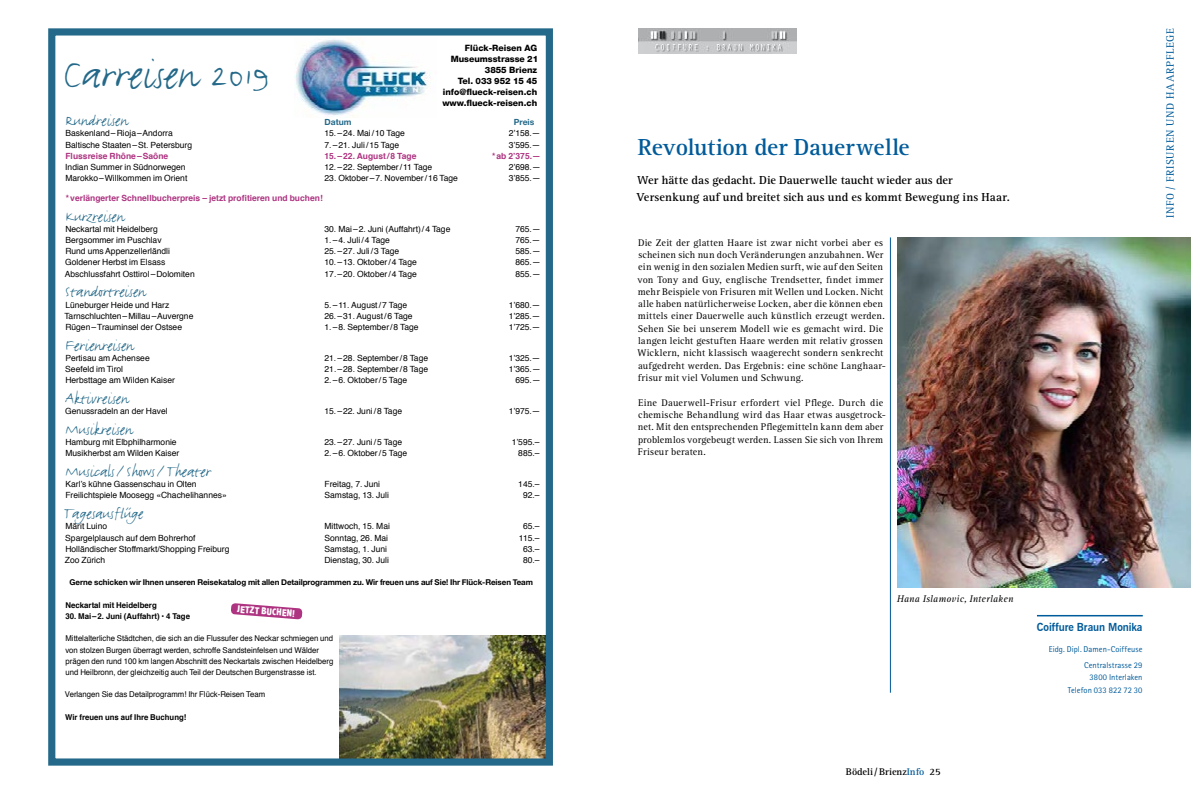
<style>
.page{position:relative;width:1191px;height:794px;background:#fff}
.page>*{position:absolute;margin:0;border:0;box-sizing:border-box;transform-origin:0 0}
.t1{font:47px "FF Justlefthand";color:#246989}
.t2{font:700 24px "Rotis Serif";letter-spacing:-.01em;color:#005b9a}
.t3{font:18px "FF Justlefthand";color:#246989}
.t4{font:700 12px/16.4px "Rotis Serif";letter-spacing:.005em;color:#000}
.t5{font:11px "Rotis Serif";letter-spacing:.055em;color:#005b9a}
.t6{font:700 11px "News Gothic BT";letter-spacing:-.005em;color:#005b9a}
.t7{font:10px/12.3px "Rotis Serif";letter-spacing:.02em;color:#000}
.t8{font:italic 10px "Rotis Serif";letter-spacing:.02em;color:#000}
.t9{font:700 10px "Rotis Serif";color:#000}
.t10{font:800 condensed 10px "Abadi";color:#fff}
.t11{font:800 8.7px/11.2px "Helvetica Neue LT Com";color:#000;text-align:right}
.t12{font:8.5px "Helvetica";color:#000}
.t13{font:700 8.5px "Helvetica";color:#ae3481}
.t14{font:8.5px/16.4px "Rotis Sans Serif";letter-spacing:.005em;color:#005b9a;text-align:right}
.t15{font:700 8.5px "Helvetica Neue East A";color:#246989}
.t16{font:8px/11.2px "Helvetica";color:#000}
.t17{font:700 8px "Helvetica Neue";letter-spacing:-.01em;color:#000}
.t18{font:700 8px "Helvetica";color:#000}
.s1{color:#005b9a}
</style>
<div class="page">
<hr style="left:890px;top:237px;width:1px;height:455px;background:#005b9a">
<img style="left:897px;top:237px;width:294px;height:350px">
<hr style="left:1037px;top:615px;width:105px;height:1px;background:#005b9a">
<img style="left:638px;top:28px;width:159px;height:26px">
<img style="left:340px;top:635px;width:205px;height:122px">
<div style="left:48px;top:28px;width:505px;height:737px;border:7px solid #246989"></div>
<img style="left:295px;top:37px;width:136px;height:80px">
<svg style="left:231px;top:603px;width:71px;height:16px"></svg>
<h1 class="t1" style="left:63px;top:44px;width:208px">Carreisen 2019</h1>
<p class="t11" style="left:442px;top:42px;width:97px">Flück-Reisen AG<br>Museumsstrasse 21<br>3855 Brienz<br>Tel. 033 952 15 45 info@flueck-reisen.ch www.flueck-reisen.ch</p>
<h3 class="t3" style="left:66px;top:109px;width:64px">Rundreisen</h3>
<p class="t15" style="left:324px;top:117px;width:28px">Datum</p>
<p class="t15" style="left:514px;top:117px;width:22px">Preis</p>
<p class="t12" style="left:65px;top:127px;width:109px">Baskenland – Rioja – Andorra</p>
<p class="t12" style="left:324px;top:127px;width:82px">15. – 24. Mai / 10 Tage</p>
<p class="t12" style="left:509px;top:127px;width:33px">2’158.—</p>
<p class="t12" style="left:65px;top:138px;width:128px">Baltische Staaten – St. Petersburg</p>
<p class="t12" style="left:324px;top:138px;width:76px">7. – 21. Juli / 15 Tage</p>
<p class="t12" style="left:509px;top:138px;width:33px">3’595.—</p>
<p class="t13" style="left:65px;top:149px;width:104px">Flussreise Rhône–Saône</p>
<p class="t13" style="left:324px;top:149px;width:93px">15.–22. August/8 Tage</p>
<p class="t13" style="left:492px;top:149px;width:50px">*ab 2’375.—</p>
<p class="t12" style="left:65px;top:160px;width:122px">Indian Summer in Südnorwegen</p>
<p class="t12" style="left:324px;top:160px;width:109px">12. – 22. September / 11 Tage</p>
<p class="t12" style="left:509px;top:160px;width:33px">2’698.—</p>
<p class="t12" style="left:65px;top:172px;width:123px">Marokko – Willkommen im Orient</p>
<p class="t12" style="left:324px;top:172px;width:135px">23. Oktober – 7. November / 16 Tage</p>
<p class="t12" style="left:509px;top:172px;width:33px">3’855.—</p>
<p class="t13" style="left:66px;top:191px;width:258px">*verlängerter Schnellbucherpreis – jetzt profitieren und buchen!</p>
<h3 class="t3" style="left:65px;top:205px;width:60px">Kurzreisen</h3>
<p class="t12" style="left:65px;top:222px;width:94px">Neckartal mit Heidelberg</p>
<p class="t12" style="left:324px;top:222px;width:127px">30. Mai – 2. Juni (Auffahrt) / 4 Tage</p>
<p class="t12" style="left:515px;top:222px;width:27px">765.—</p>
<p class="t12" style="left:65px;top:233px;width:98px">Bergsommer im Puschlav</p>
<p class="t12" style="left:324px;top:233px;width:67px">1. – 4. Juli / 4 Tage</p>
<p class="t12" style="left:515px;top:233px;width:27px">765.—</p>
<p class="t12" style="left:65px;top:245px;width:106px">Rund ums Appenzellerländli</p>
<p class="t12" style="left:324px;top:245px;width:76px">25. – 27. Juli / 3 Tage</p>
<p class="t12" style="left:515px;top:245px;width:27px">585.—</p>
<p class="t12" style="left:65px;top:256px;width:102px">Goldener Herbst im Elsass</p>
<p class="t12" style="left:324px;top:256px;width:94px">10. – 13. Oktober / 4 Tage</p>
<p class="t12" style="left:515px;top:256px;width:27px">865.—</p>
<p class="t12" style="left:65px;top:267px;width:131px">Abschlussfahrt Osttirol – Dolomiten</p>
<p class="t12" style="left:324px;top:267px;width:94px">17. – 20. Oktober / 4 Tage</p>
<p class="t12" style="left:515px;top:267px;width:27px">855.—</p>
<h3 class="t3" style="left:65px;top:280px;width:82px">Standortreisen</h3>
<p class="t12" style="left:65px;top:298px;width:105px">Lüneburger Heide und Harz</p>
<p class="t12" style="left:324px;top:298px;width:84px">5. – 11. August / 7 Tage</p>
<p class="t12" style="left:509px;top:298px;width:33px">1’680.—</p>
<p class="t12" style="left:64px;top:309px;width:130px">Tarnschluchten – Millau – Auvergne</p>
<p class="t12" style="left:324px;top:309px;width:89px">26. – 31. August / 6 Tage</p>
<p class="t12" style="left:509px;top:309px;width:33px">1’285.—</p>
<p class="t12" style="left:65px;top:320px;width:118px">Rügen – Trauminsel der Ostsee</p>
<p class="t12" style="left:324px;top:320px;width:96px">1. – 8. September / 8 Tage</p>
<p class="t12" style="left:509px;top:320px;width:33px">1’725.—</p>
<h3 class="t3" style="left:65px;top:334px;width:70px">Ferienreisen</h3>
<p class="t12" style="left:65px;top:351px;width:86px">Pertisau am Achensee</p>
<p class="t12" style="left:324px;top:351px;width:105px">21. – 28. September / 8 Tage</p>
<p class="t12" style="left:509px;top:351px;width:33px">1’325.—</p>
<p class="t12" style="left:65px;top:362px;width:59px">Seefeld im Tirol</p>
<p class="t12" style="left:324px;top:362px;width:105px">21. – 28. September / 8 Tage</p>
<p class="t12" style="left:509px;top:362px;width:33px">1’365.—</p>
<p class="t12" style="left:65px;top:374px;width:111px">Herbsttage am Wilden Kaiser</p>
<p class="t12" style="left:324px;top:374px;width:84px">2. – 6. Oktober / 5 Tage</p>
<p class="t12" style="left:515px;top:374px;width:27px">695.—</p>
<h3 class="t3" style="left:65px;top:387px;width:65px">Aktivreisen</h3>
<p class="t12" style="left:65px;top:405px;width:104px">Genussradeln an der Havel</p>
<p class="t12" style="left:324px;top:405px;width:79px">15. – 22. Juni / 8 Tage</p>
<p class="t12" style="left:509px;top:405px;width:33px">1’975.—</p>
<h3 class="t3" style="left:65px;top:418px;width:69px">Musikreisen</h3>
<p class="t12" style="left:65px;top:435px;width:113px">Hamburg mit Elbphilharmonie</p>
<p class="t12" style="left:324px;top:435px;width:79px">23. – 27. Juni / 5 Tage</p>
<p class="t12" style="left:511px;top:435px;width:29px">1’595.–</p>
<p class="t12" style="left:65px;top:447px;width:115px">Musikherbst am Wilden Kaiser</p>
<p class="t12" style="left:324px;top:447px;width:84px">2. – 6. Oktober / 5 Tage</p>
<p class="t12" style="left:518px;top:447px;width:23px">885.–</p>
<h3 class="t3" style="left:65px;top:460px;width:147px">Musicals / Shows / Theater</h3>
<p class="t12" style="left:65px;top:478px;width:133px">Karl’s kühne Gassenschau in Olten</p>
<p class="t12" style="left:324px;top:478px;width:57px">Freitag, 7. Juni</p>
<p class="t12" style="left:518px;top:478px;width:23px">145.–</p>
<p class="t12" style="left:65px;top:489px;width:163px">Freilichtspiele Moosegg «Chachelihannes»</p>
<p class="t12" style="left:324px;top:489px;width:66px">Samstag, 13. Juli</p>
<p class="t12" style="left:523px;top:489px;width:18px">92.–</p>
<h3 class="t3" style="left:64px;top:502px;width:81px">Tagesausflüge</h3>
<p class="t12" style="left:65px;top:520px;width:43px">Märit Luino</p>
<p class="t12" style="left:324px;top:520px;width:67px">Mittwoch, 15. Mai</p>
<p class="t12" style="left:523px;top:520px;width:18px">65.–</p>
<p class="t12" style="left:65px;top:531px;width:132px">Spargelplausch auf dem Bohrerhof</p>
<p class="t12" style="left:324px;top:531px;width:65px">Sonntag, 26. Mai</p>
<p class="t12" style="left:519px;top:531px;width:22px">115.–</p>
<p class="t12" style="left:65px;top:542px;width:166px">Holländischer Stoffmarkt/Shopping Freiburg</p>
<p class="t12" style="left:324px;top:542px;width:64px">Samstag, 1. Juni</p>
<p class="t12" style="left:523px;top:542px;width:18px">63.–</p>
<p class="t12" style="left:65px;top:553px;width:42px">Zoo Zürich</p>
<p class="t12" style="left:324px;top:553px;width:66px">Dienstag, 30. Juli</p>
<p class="t12" style="left:523px;top:553px;width:18px">80.–</p>
<p class="t17" style="left:70px;top:576px;width:465px">Gerne schicken wir Ihnen unseren Reisekatalog mit allen Detailprogrammen zu. Wir freuen uns auf Sie! Ihr Flück-Reisen Team</p>
<p class="t18" style="left:65px;top:598px;width:93px">Neckartal mit Heidelberg</p>
<p class="t18" style="left:65px;top:610px;width:126px">30. Mai–2. Juni (Auffahrt) • 4 Tage</p>
<p class="t16" style="left:65px;top:633px;width:269px">Mittelalterliche Städtchen, die sich an die Flussufer des Neckar schmiegen und von stolzen Burgen überragt werden, schroffe Sandsteinfelsen und Wälder prägen den rund 100 km langen Abschnitt des Neckartals zwischen Heidelberg und Heilbronn, der gleichzeitig auch Teil der Deutschen Burgenstrasse ist.</p>
<p class="t16" style="left:65px;top:689px;width:202px">Verlangen Sie das Detailprogramm! Ihr Flück-Reisen Team</p>
<p class="t18" style="left:65px;top:710px;width:123px">Wir freuen uns auf Ihre Buchung!</p>
<p class="t10" style="left:238px;top:603px;width:59px;rotate:5deg">JETZT BUCHEN!</p>
<h2 class="t2" style="left:638px;top:133px;width:273px">Revolution der Dauerwelle</h2>
<h3 class="t4" style="left:636px;top:172px;width:375px">Wer hätte das gedacht. Die Dauerwelle taucht wieder aus der<br>Versenkung auf und breitet sich aus und es kommt Bewegung ins Haar.</h3>
<p class="t7" style="left:637px;top:236px;width:250px">Die Zeit der glatten Haare ist zwar nicht vorbei aber es scheinen sich nun doch Veränderungen anzubahnen. Wer ein wenig in den sozialen Medien surft, wie auf den Seiten von Tony and Guy, englische Trendsetter, findet immer mehr Beispiele von Frisuren mit Wellen und Locken. Nicht alle haben natürlicherweise Locken, aber die können eben mittels einer Dauerwelle auch künstlich erzeugt werden.<br>Sehen Sie bei unserem Modell wie es gemacht wird. Die langen leicht gestuften Haare werden mit relativ grossen Wicklern, nicht klassisch waagerecht sondern senkrecht aufgedreht werden. Das Ergebnis: eine schöne Langhaar&shy;frisur mit viel Volumen und Schwung.</p>
<p class="t7" style="left:638px;top:396px;width:250px">Eine Dauerwell-Frisur erfordert viel Pflege. Durch die chemische Behandlung wird das Haar etwas ausgetrock&shy;net. Mit den entsprechenden Pflegemitteln kann dem aber problemlos vorgebeugt werden. Lassen Sie sich von Ihrem Friseur beraten.</p>
<p class="t5" style="left:1164px;top:218px;width:191px;rotate:-90deg">INFO / FRISUREN UND HAARPFLEGE</p>
<p class="t8" style="left:897px;top:593px;width:118px">Hana Islamovic, Interlaken</p>
<p class="t6" style="left:1036px;top:620px;width:107px">Coiffure Braun Monika</p>
<p class="t14" style="left:1048px;top:640px;width:95px">Eidg. Dipl. Damen-Coiffeuse<br>Centralstrasse 29</p>
<p class="t14" style="left:1067px;top:671px;width:76px;line-height:12.3px">3800 Interlaken<br>Telefon 033 822 72 30</p>
<p class="t9" style="left:846px;top:765px;width:96px">Bödeli/Brienz<span class="s1">Info</span> 25</p>
</div>
